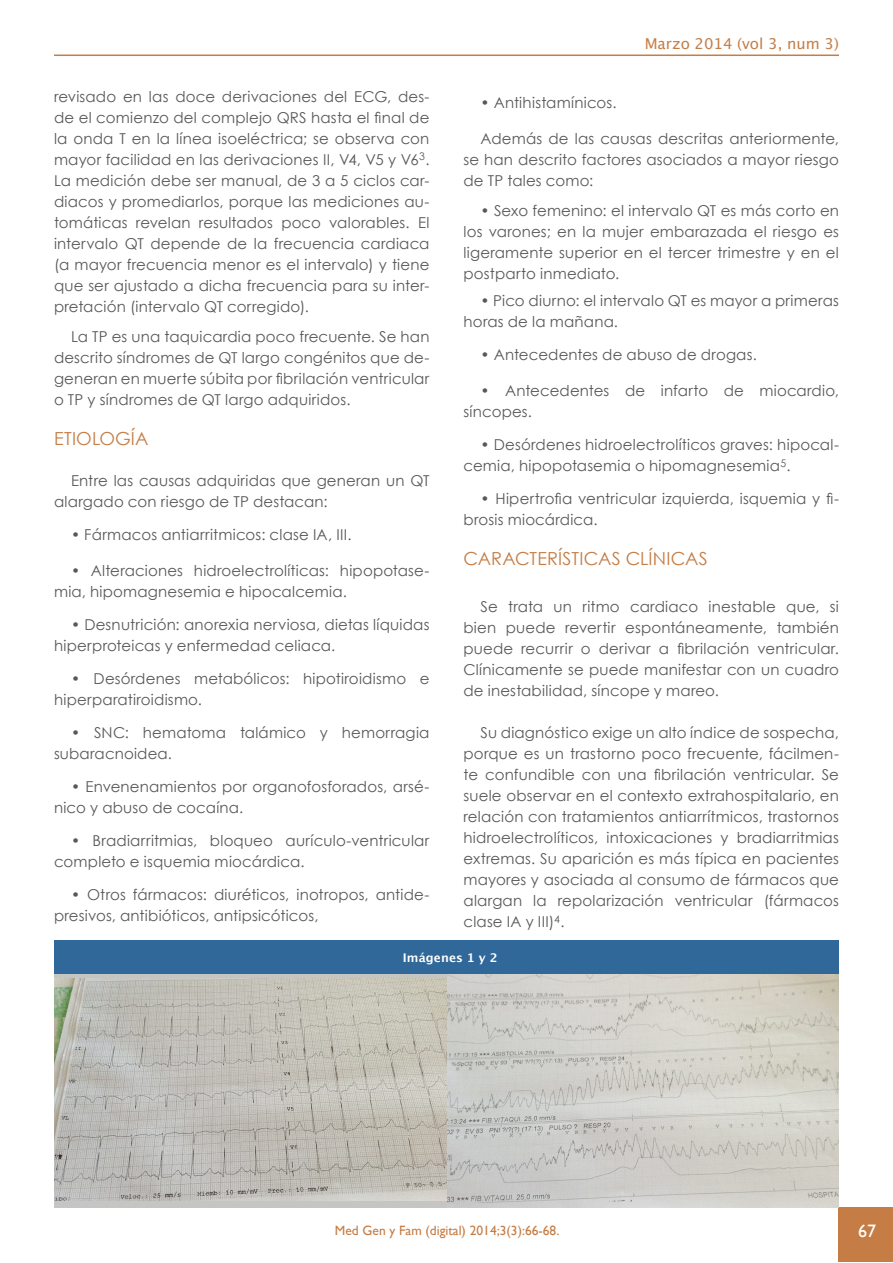
<style>
.page{position:relative;width:893px;height:1263px;background:#fff}
.page>*{position:absolute;margin:0;border:0;box-sizing:border-box;transform-origin:0 0}
.Titulo_2{font:18px "Century Gothic";letter-spacing:.005em;color:#c57d45}
.t1{font:18px "Gill Sans";color:#fff}
.Parrafo{font:15px/21px "Century Gothic";letter-spacing:.01em;color:#57585a}
.t2{font:15px "Lucida Grande";color:#c57d45}
.t3{font:13.5px "Gill Sans";color:#c57d45}
.Titulo_Tabla_MGYF{font:700 12px "Lucida Grande";letter-spacing:.01em;color:#fff}
</style>
<div class="page">
<hr style="left:54px;top:55px;width:785px;height:1px;background:#c57d45">
<div style="left:839px;top:1208px;width:54px;height:54px;background:#c57d45"></div>
<img style="left:446px;top:974px;width:392px;height:234px">
<div style="left:54px;top:974px;width:392px;height:234px;background:#c5c5c3"></div>
<img style="left:54px;top:978px;width:392px;height:222px">
<div style="left:54px;top:940px;width:784px;height:34px;background:#306899"></div>
<p class="Parrafo" style="left:54px;top:86px;width:377px;text-align:justify">revisado en las doce derivaciones del ECG, des&shy;de el comienzo del complejo QRS hasta el final de la onda T en la línea isoeléctrica; se observa con mayor facilidad en las derivaciones II, V4, V5 y V6<sup>3</sup>.<br>La medición debe ser manual, de 3 a 5 ciclos car&shy;diacos y promediarlos, porque las mediciones au&shy;tomáticas revelan resultados poco valorables. El intervalo QT depende de la frecuencia cardiaca (a mayor frecuencia menor es el intervalo) y tiene que ser ajustado a dicha frecuencia para su inter&shy;pretación (intervalo QT corregido).</p>
<p class="Parrafo" style="left:54px;top:326px;width:377px;text-align:justify;text-indent:17px">La TP es una taquicardia poco frecuente. Se han descrito síndromes de QT largo congénitos que de&shy;generan en muerte súbita por fibrilación ventricular o TP y síndromes de QT largo adquiridos.</p>
<p class="Titulo_2" style="left:54px;top:426px;width:96px">ETIOLOGÍA</p>
<p class="Parrafo" style="left:54px;top:470px;width:377px;text-indent:17px">Entre las causas adquiridas que generan un QT alargado con riesgo de TP destacan:</p>
<p class="Parrafo" style="left:71px;top:524px;width:282px">• Fármacos antiarritmicos: clase IA, III.</p>
<p class="Parrafo" style="left:54px;top:560px;width:377px;text-indent:17px">• Alteraciones hidroelectrolíticas: hipopotase&shy;mia, hipomagnesemia e hipocalcemia.</p>
<p class="Parrafo" style="left:54px;top:614px;width:377px;text-indent:17px">• Desnutrición: anorexia nerviosa, dietas líquidas hiperproteicas y enfermedad celiaca.</p>
<p class="Parrafo" style="left:54px;top:668px;width:377px;text-indent:17px">• Desórdenes metabólicos: hipotiroidismo e hiperparatiroidismo.</p>
<p class="Parrafo" style="left:54px;top:722px;width:377px;text-indent:17px">• SNC: hematoma talámico y hemorragia subaracnoidea.</p>
<p class="Parrafo" style="left:54px;top:776px;width:377px;text-indent:17px">• Envenenamientos por organofosforados, arsé&shy;nico y abuso de cocaína.</p>
<p class="Parrafo" style="left:54px;top:830px;width:377px;text-indent:17px">• Bradiarritmias, bloqueo aurículo-ventricular completo e isquemia miocárdica.</p>
<p class="Parrafo" style="left:54px;top:884px;width:377px;text-indent:17px">• Otros fármacos: diuréticos, inotropos, antide&shy;presivos, antibióticos, antipsicóticos,</p>
<p class="t2" style="left:645px;top:35px;width:196px">Marzo 2014 (vol 3, num 3)</p>
<p class="Parrafo" style="left:480px;top:92px;width:138px">• Antihistamínicos.</p>
<p class="Parrafo" style="left:463px;top:128px;width:377px;text-align:justify;text-indent:17px">Además de las causas descritas anteriormente, se han descrito factores asociados a mayor riesgo de TP tales como:</p>
<p class="Parrafo" style="left:463px;top:200px;width:377px;text-align:justify;text-indent:17px">• Sexo femenino: el intervalo QT es más corto en los varones; en la mujer embarazada el riesgo es ligeramente superior en el tercer trimestre y en el postparto inmediato.</p>
<p class="Parrafo" style="left:463px;top:290px;width:377px;text-indent:17px">• Pico diurno: el intervalo QT es mayor a primeras horas de la mañana.</p>
<p class="Parrafo" style="left:480px;top:344px;width:278px">• Antecedentes de abuso de drogas.</p>
<p class="Parrafo" style="left:463px;top:380px;width:377px;text-indent:17px">• Antecedentes de infarto de miocardio, síncopes.</p>
<p class="Parrafo" style="left:463px;top:434px;width:377px;text-indent:17px">• Desórdenes hidroelectrolíticos graves: hipocal&shy;cemia, hipopotasemia o hipomagnesemia<sup>5</sup>.</p>
<p class="Parrafo" style="left:463px;top:488px;width:377px;text-indent:17px">• Hipertrofia ventricular izquierda, isquemia y fi&shy;brosis miocárdica.</p>
<p class="Titulo_2" style="left:463px;top:546px;width:246px">CARACTERÍSTICAS CLÍNICAS</p>
<p class="Parrafo" style="left:463px;top:596px;width:377px;text-align:justify;text-indent:17px">Se trata un ritmo cardiaco inestable que, si bien puede revertir espontáneamente, también puede recurrir o derivar a fibrilación ventricular.<br>Clínicamente se puede manifestar con un cuadro de inestabilidad, síncope y mareo.</p>
<p class="Parrafo" style="left:463px;top:722px;width:377px;text-align:justify;text-indent:17px">Su diagnóstico exige un alto índice de sospecha, porque es un trastorno poco frecuente, fácilmen&shy;te confundible con una fibrilación ventricular. Se suele observar en el contexto extrahospitalario, en relación con tratamientos antiarrítmicos, trastornos hidroelectrolíticos, intoxicaciones y bradiarritmias extremas. Su aparición es más típica en pacientes mayores y asociada al consumo de fármacos que alargan la repolarización ventricular (fármacos clase IA y III)<sup>4</sup>.</p>
<p class="Titulo_Tabla_MGYF" style="left:403px;top:948px;width:96px">Imágenes 1 y 2</p>
<p class="t3" style="left:335px;top:1223px;width:226px">Med Gen y Fam (digital) 2014;3(3):66-68.</p>
<p class="t1" style="left:858px;top:1221px;width:19px">67</p>
</div>
